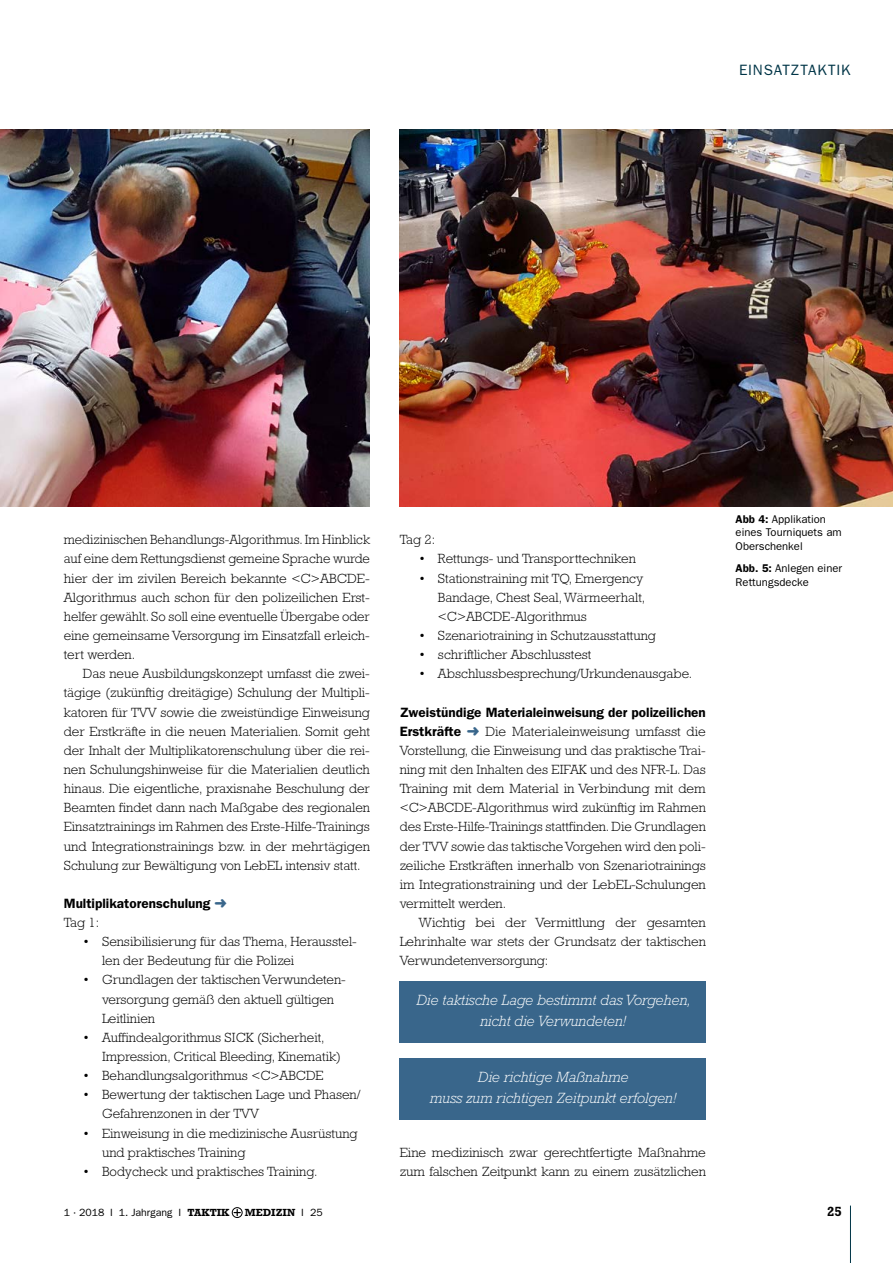
<style>
.page{position:relative;width:893px;height:1263px;background:#fff}
.page>*{position:absolute;margin:0;border:0;box-sizing:border-box;transform-origin:0 0}
.t1{font:italic 300 15px/21px "Rockwell";color:#fff;text-align:center}
.t2{font:15px "Franklin Gothic";letter-spacing:.06em;color:#003547}
.t3{font:300 13.5px/19.2px "Rockwell";color:#000}
.t4{font:600 13.5px "Franklin Gothic";color:#000}
.t5{font:700 13.5px "Rockwell";color:#000}
.t6{font:11.25px/13.5px "Franklin Gothic";color:#000}
.t7{font:10.5px "Franklin Gothic";color:#000}
.t8{font:700 10.5px "Rockwell";color:#000}
.s1{color:#39668b}
.s2{font-family:"Franklin Gothic";font-weight:600}
.s3{font-weight:600}
.s4{font-family:"Rockwell";font-weight:700}
.s5{font-family:"Franklin Gothic";font-weight:400}
</style>
<div class="page">
<div style="left:232px;top:1207px;width:10px;height:11px;border:1px solid #000;border-radius:50%"></div>
<svg style="left:234px;top:1209px;width:6px;height:7px"></svg>
<hr style="left:850px;top:1205px;width:1px;height:58px;background:#003547">
<div style="left:400px;top:981px;width:306px;height:61px;background:#39668b"></div>
<div style="left:400px;top:1057px;width:306px;height:62px;background:#39668b"></div>
<img style="left:0;top:130px;width:370px;height:376px">
<img style="left:400px;top:130px;width:493px;height:376px">
<p class="t2" style="left:739px;top:61px;width:113px">EINSATZTAKTIK</p>
<p class="t3" style="left:64px;top:530px;width:308px;text-align:justify">medizinischen Behandlungs-Algorithmus. Im Hinblick auf eine dem Rettungsdienst gemeine Sprache wurde hier der im zivilen Bereich bekannte &lt;C&gt;ABCDE-Algorithmus auch schon für den polizeilichen Erst&shy;helfer gewählt. So soll eine eventuelle Übergabe oder eine gemeinsame Versorgung im Einsatzfall erleich&shy;tert werden.</p>
<p class="t3" style="left:64px;top:664px;width:308px;text-align:justify;text-indent:19px">Das neue Ausbildungskonzept umfasst die zwei&shy;tägige (zukünftig dreitägige) Schulung der Multipli&shy;katoren für TVV sowie die zweistündige Einweisung der Erstkräfte in die neuen Materialien. Somit geht der Inhalt der Multiplikatorenschulung über die rei&shy;nen Schulungshinweise für die Materialien deutlich hinaus. Die eigentliche, praxisnahe Beschulung der Beamten findet dann nach Maßgabe des regionalen Einsatztrainings im Rahmen des Erste-Hilfe-Trainings und Integrationstrainings bzw. in der mehrtägigen Schulung zur Bewältigung von LebEL intensiv statt.</p>
<p class="t4" style="left:64px;top:895px;width:165px">Multiplikatorenschulung <span class="s1">➜</span></p>
<p class="t3" style="left:64px;top:913px;width:37px">Tag 1:</p>
<p class="t3" style="left:102px;top:932px;width:256px;text-indent:-19px">• Sensibilisierung für das Thema, Herausstel&shy;len der Bedeutung für die Polizei</p>
<p class="t3" style="left:102px;top:970px;width:245px;text-indent:-19px">• Grundlagen der taktischen Verwundeten&shy;versorgung gemäß den aktuell gültigen<br>Leitlinien</p>
<p class="t3" style="left:102px;top:1028px;width:240px;text-indent:-19px">• Auffindealgorithmus SICK (Sicherheit,<br>Impression, Critical Bleeding, Kinematik)</p>
<p class="t3" style="left:83px;top:1066px;width:242px">• Behandlungsalgorithmus &lt;C&gt;ABCDE</p>
<p class="t3" style="left:102px;top:1085px;width:260px;text-indent:-19px">• Bewertung der taktischen Lage und Phasen/<br>Gefahrenzonen in der TVV</p>
<p class="t3" style="left:102px;top:1123px;width:257px;text-indent:-19px">• Einweisung in die medizinische Ausrüstung und praktisches Training</p>
<p class="t3" style="left:83px;top:1161px;width:236px">• Bodycheck und praktisches Training.</p>
<p class="t3" style="left:400px;top:530px;width:37px">Tag 2:</p>
<p class="t3" style="left:419px;top:549px;width:219px">• Rettungs- und Transporttechniken</p>
<p class="t3" style="left:438px;top:568px;width:209px;text-indent:-19px">• Stationstraining mit TQ, Emergency<br>Bandage, Chest Seal, Wärmeerhalt, &lt;C&gt;ABCDE-Algorithmus</p>
<p class="t3" style="left:419px;top:626px;width:239px">• Szenariotraining in Schutzausstattung</p>
<p class="t3" style="left:419px;top:645px;width:174px">• schriftlicher Abschlusstest</p>
<p class="t3" style="left:419px;top:664px;width:275px">• Abschlussbesprechung/Urkundenausgabe.</p>
<p class="t4" style="left:400px;top:704px;width:308px">Zweistündige Materialeinweisung der polizeilichen</p>
<p class="t3" style="left:400px;top:721px;width:308px;text-align:justify"><span class="s2">Erstkräfte</span> <span class="s1">➜</span> Die Materialeinweisung umfasst die Vorstellung, die Einweisung und das praktische Trai&shy;ning mit den Inhalten des EIFAK und des NFR-L. Das Training mit dem Material in Verbindung mit dem &lt;C&gt;ABCDE-Algorithmus wird zukünftig im Rahmen des Erste-Hilfe-Trainings stattfinden. Die Grundlagen der TVV sowie das taktische Vorgehen wird den poli&shy;zeiliche Erstkräften innerhalb von Szenariotrainings im Integrationstraining und der LebEL-Schulungen vermittelt werden.</p>
<p class="t3" style="left:400px;top:913px;width:308px;text-align:justify;text-indent:19px">Wichtig bei der Vermittlung der gesamten Lehrinhalte war stets der Grundsatz der taktischen Verwundetenversorgung:</p>
<p class="t1" style="left:416px;top:990px;width:276px">Die taktische Lage bestimmt das Vorgehen, nicht die Verwundeten!</p>
<p class="t1" style="left:430px;top:1066px;width:248px">Die richtige Maßnahme<br>muss zum richtigen Zeitpunkt erfolgen!</p>
<p class="t3" style="left:400px;top:1142px;width:308px">Eine medizinisch zwar gerechtfertigte Maßnahme zum falschen Zeitpunkt kann zu einem zusätzlichen</p>
<p class="t6" style="left:736px;top:512px;width:108px"><span class="s3">Abb 4:</span> Applikation eines Tourniquets am<br>Oberschenkel</p>
<p class="t6" style="left:736px;top:561px;width:108px"><span class="s3">Abb. 5:</span> Anlegen einer<br>Rettungsdecke</p>
<p class="t7" style="left:64px;top:1207px;width:167px">1 · 2018 I 1. Jahrgang I <span class="s4">TAKTIK</span></p>
<p class="t8" style="left:245px;top:1206px;width:79px">MEDIZIN <span class="s5">I 25</span></p>
<p class="t5" style="left:827px;top:1203px;width:16px">25</p>
</div>
